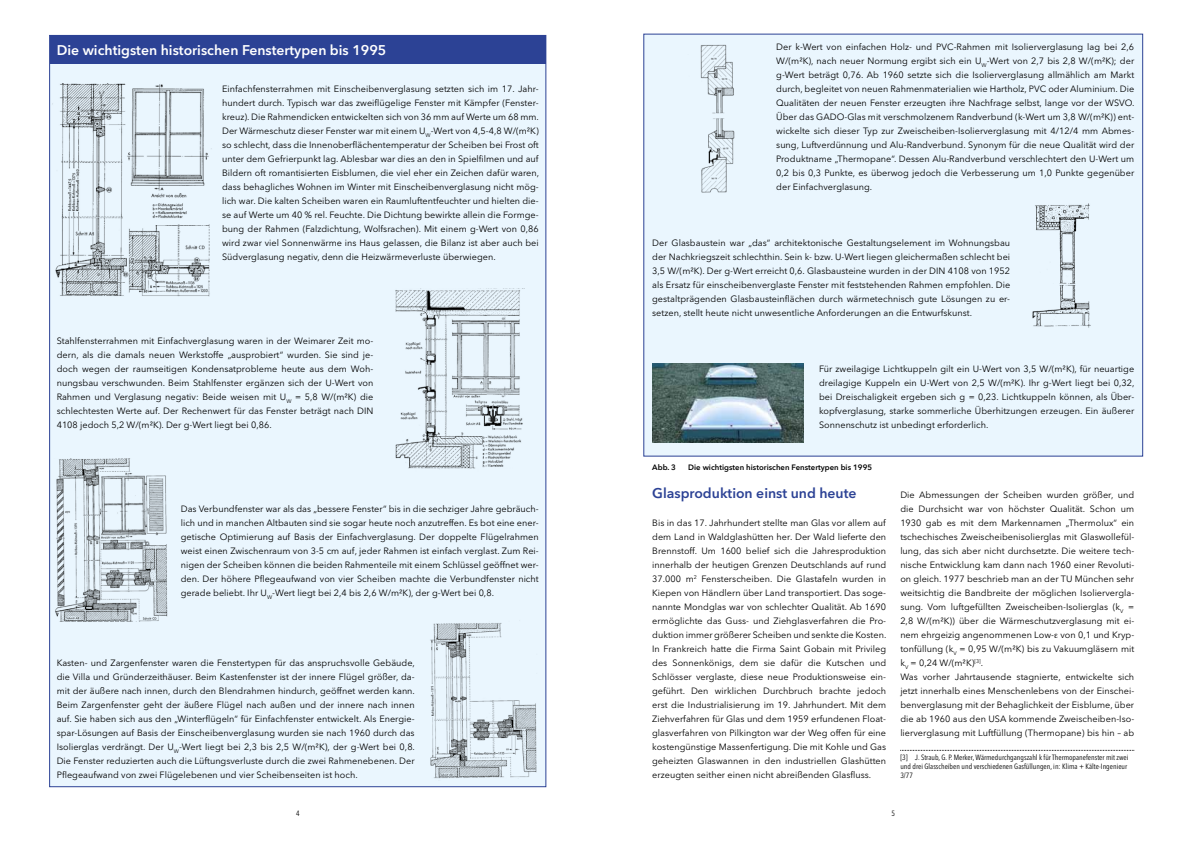
<style>
.page{position:relative;width:1191px;height:842px;background:#fff}
.page>*{position:absolute;margin:0;border:0;box-sizing:border-box;transform-origin:0 0}
.t1{font:600 14px "Avenir Next LT Pro";color:#fff}
.t2{font:600 14px "Avenir Next LT Pro";color:#2c4295}
.t3{font:9.1px/14px "Avenir Next LT Pro";letter-spacing:.005em;color:#000;text-align:justify}
.t4{font:600 7.8px "Avenir Next LT Pro";letter-spacing:.005em;color:#000}
.t5{font:condensed 7.6px/9.3px "Avenir Next LT Pro";letter-spacing:.005em;color:#000}
</style>
<div class="page">
<div style="left:50px;top:35px;width:496px;height:752px;background:#eaf6fe"></div>
<div style="left:50px;top:35px;width:495px;height:28px;background:#2c4295"></div>
<svg style="left:900px;top:750px;width:234px;height:1px"></svg>
<img style="left:52px;top:84px;width:160px;height:212px">
<img style="left:395px;top:288px;width:129px;height:181px">
<img style="left:55px;top:458px;width:113px;height:164px">
<img style="left:430px;top:623px;width:107px;height:156px">
<div style="left:643px;top:34px;width:499px;height:422px;background:#eaf6fe"></div>
<img style="left:700px;top:44px;width:35px;height:149px">
<img style="left:1032px;top:204px;width:59px;height:124px">
<img style="left:652px;top:363px;width:151px;height:79px">
<h1 class="t1" style="left:57px;top:42px;width:331px">Die wichtigsten historischen Fenstertypen bis 1995</h1>
<p class="t3" style="left:776px;top:40px;width:360px">Der k-Wert von einfachen Holz- und PVC-Rahmen mit Isolierverglasung lag bei 2,6<br>W/(m²K), nach neuer Normung ergibt sich ein U<sub>W</sub>-Wert von 2,7 bis 2,8 W/(m²K); der g-Wert beträgt 0,76. Ab 1960 setzte sich die Isolierverglasung allmählich am Markt durch, begleitet von neuen Rahmenmaterialien wie Hartholz, PVC oder Aluminium. Die Qualitäten der neuen Fenster erzeugten ihre Nachfrage selbst, lange vor der WSVO.<br>Über das GADO-Glas mit verschmolzenem Randverbund (k-Wert um 3,8 W/(m²K)) ent&shy;wickelte sich dieser Typ zur Zweischeiben-Isolierverglasung mit 4/12/4 mm Abmes&shy;sung, Luftverdünnung und Alu-Randverbund. Synonym für die neue Qualität wird der Produktname „Thermopane“. Dessen Alu-Randverbund verschlechtert den U-Wert um 0,2 bis 0,3 Punkte, es überwog jedoch die Verbesserung um 1,0 Punkte gegenüber der Einfachverglasung.</p>
<p class="t3" style="left:222px;top:82px;width:318px">Einfachfensterrahmen mit Einscheibenverglasung setzten sich im 17. Jahr&shy;hundert durch. Typisch war das zweiflügelige Fenster mit Kämpfer (Fenster&shy;kreuz). Die Rahmendicken entwickelten sich von 36 mm auf Werte um 68 mm.<br>Der Wärmeschutz dieser Fenster war mit einem U<sub>W</sub>-Wert von 4,5-4,8 W/(m²K) so schlecht, dass die Innenoberflächentemperatur der Scheiben bei Frost oft unter dem Gefrierpunkt lag. Ablesbar war dies an den in Spielfilmen und auf Bildern oft romantisierten Eisblumen, die viel eher ein Zeichen dafür waren, dass behagliches Wohnen im Winter mit Einscheibenverglasung nicht mög&shy;lich war. Die kalten Scheiben waren ein Raumluftentfeuchter und hielten die&shy;se auf Werte um 40 % rel. Feuchte. Die Dichtung bewirkte allein die Formge&shy;bung der Rahmen (Falzdichtung, Wolfsrachen). Mit einem g-Wert von 0,86 wird zwar viel Sonnenwärme ins Haus gelassen, die Bilanz ist aber auch bei Südverglasung negativ, denn die Heizwärmeverluste überwiegen.</p>
<p class="t3" style="left:652px;top:236px;width:359px">Der Glasbaustein war „das“ architektonische Gestaltungselement im Wohnungsbau der Nachkriegszeit schlechthin. Sein k- bzw. U-Wert liegen gleichermaßen schlecht bei 3,5 W/(m²K). Der g-Wert erreicht 0,6. Glasbausteine wurden in der DIN 4108 von 1952 als Ersatz für einscheibenverglaste Fenster mit feststehenden Rahmen empfohlen. Die gestaltprägenden Glasbausteinflächen durch wärmetechnisch gute Lösungen zu er&shy;setzen, stellt heute nicht unwesentliche Anforderungen an die Entwurfskunst.</p>
<p class="t3" style="left:57px;top:334px;width:318px">Stahlfensterrahmen mit Einfachverglasung waren in der Weimarer Zeit mo&shy;dern, als die damals neuen Werkstoffe „ausprobiert“ wurden. Sie sind je&shy;doch wegen der raumseitigen Kondensatprobleme heute aus dem Woh&shy;nungsbau verschwunden. Beim Stahlfenster ergänzen sich der U-Wert von Rahmen und Verglasung negativ: Beide weisen mit U<sub>W</sub> = 5,8 W/(m²K) die schlechtesten Werte auf. Der Rechenwert für das Fenster beträgt nach DIN 4108 jedoch 5,2 W/(m²K). Der g-Wert liegt bei 0,86.</p>
<p class="t3" style="left:181px;top:502px;width:359px">Das Verbundfenster war als das „bessere Fenster“ bis in die sechziger Jahre gebräuch&shy;lich und in manchen Altbauten sind sie sogar heute noch anzutreffen. Es bot eine ener&shy;getische Optimierung auf Basis der Einfachverglasung. Der doppelte Flügelrahmen weist einen Zwischenraum von 3-5 cm auf, jeder Rahmen ist einfach verglast. Zum Rei&shy;nigen der Scheiben können die beiden Rahmenteile mit einem Schlüssel geöffnet wer&shy;den. Der höhere Pflegeaufwand von vier Scheiben machte die Verbundfenster nicht gerade beliebt. Ihr U<sub>W</sub>-Wert liegt bei 2,4 bis 2,6 W/m²K), der g-Wert bei 0,8.</p>
<p class="t3" style="left:57px;top:656px;width:360px">Kasten- und Zargenfenster waren die Fenstertypen für das anspruchsvolle Gebäude, die Villa und Gründerzeithäuser. Beim Kastenfenster ist der innere Flügel größer, da&shy;mit der äußere nach innen, durch den Blendrahmen hindurch, geöffnet werden kann.<br>Beim Zargenfenster geht der äußere Flügel nach außen und der innere nach innen auf. Sie haben sich aus den „Winterflügeln“ für Einfachfenster entwickelt. Als Energie&shy;spar-Lösungen auf Basis der Einscheibenverglasung wurden sie nach 1960 durch das Isolierglas verdrängt. Der U<sub>W</sub>-Wert liegt bei 2,3 bis 2,5 W/(m²K), der g-Wert bei 0,8.<br>Die Fenster reduzierten auch die Lüftungsverluste durch die zwei Rahmenebenen. Der Pflegeaufwand von zwei Flügelebenen und vier Scheibenseiten ist hoch.</p>
<p class="t3" style="left:819px;top:362px;width:317px">Für zweilagige Lichtkuppeln gilt ein U-Wert von 3,5 W/(m²K), für neuartige dreilagige Kuppeln ein U-Wert von 2,5 W/(m²K). Ihr g-Wert liegt bei 0,32, bei Dreischaligkeit ergeben sich g = 0,23. Lichtkuppeln können, als Über&shy;kopfverglasung, starke sommerliche Überhitzungen erzeugen. Ein äußerer Sonnenschutz ist unbedingt erforderlich.</p>
<p class="t4" style="left:652px;top:463px;width:25px">Abb. 3</p>
<p class="t4" style="left:688px;top:463px;width:185px">Die wichtigsten historischen Fenstertypen bis 1995</p>
<h1 class="t2" style="left:652px;top:485px;width:206px">Glasproduktion einst und heute</h1>
<p class="t3" style="left:652px;top:516px;width:236px">Bis in das 17. Jahrhundert stellte man Glas vor allem auf dem Land in Waldglashütten her. Der Wald lieferte den Brennstoff. Um 1600 belief sich die Jahresproduktion innerhalb der heutigen Grenzen Deutschlands auf rund 37.000 m<sup>2</sup> Fensterscheiben. Die Glastafeln wurden in Kiepen von Händlern über Land transportiert. Das soge&shy;nannte Mondglas war von schlechter Qualität. Ab 1690 ermöglichte das Guss- und Ziehglasverfahren die Pro&shy;duktion immer größerer Scheiben und senkte die Kosten.<br>In Frankreich hatte die Firma Saint Gobain mit Privileg des Sonnenkönigs, dem sie dafür die Kutschen und Schlösser verglaste, diese neue Produktionsweise ein&shy;geführt. Den wirklichen Durchbruch brachte jedoch erst die Industrialisierung im 19. Jahrhundert. Mit dem Ziehverfahren für Glas und dem 1959 erfundenen Float&shy;glasverfahren von Pilkington war der Weg offen für eine kostengünstige Massenfertigung. Die mit Kohle und Gas geheizten Glaswannen in den industriellen Glashütten erzeugten seither einen nicht abreißenden Glasfluss.</p>
<p class="t3" style="left:900px;top:488px;width:235px;text-align:left">Die Abmessungen der Scheiben wurden größer, und die Durchsicht war von höchster Qualität. Schon um 1930 gab es mit dem Markennamen „Thermolux“ ein tschechisches Zweischeibenisolierglas mit Glaswollefül&shy;lung, das sich aber nicht durchsetzte. Die weitere tech&shy;nische Entwicklung kam dann nach 1960 einer Revoluti&shy;on gleich. 1977 beschrieb man an der TU München sehr weitsichtig die Bandbreite der möglichen Isoliervergla&shy;sung. Vom luftgefüllten Zweischeiben-Isolierglas (k<sub>V</sub> = 2,8 W/(m²K)) über die Wärmeschutzverglasung mit ei&shy;nem ehrgeizig angenommenen Low- von 0,1 und Kryp&shy;tonfüllung (k<sub>V</sub> = 0,95 W/(m²K) bis zu Vakuumgläsern mit k<sub>V</sub> = 0,24 W/(m²K)<sup>[3]</sup>.<br>Was vorher Jahrtausende stagnierte, entwickelte sich jetzt innerhalb eines Menschenlebens von der Einschei&shy;benverglasung mit der Behaglichkeit der Eisblume, über die ab 1960 aus den USA kommende Zweischeiben-Iso&shy;lierverglasung mit Luftfüllung (Thermopane) bis hin – ab</p>
<p class="t5" style="left:900px;top:752px;width:230px">[3] J. Straub, G. P. Merker, Wärmedurchgangszahl k für Thermopanefenster mit zwei und drei Glasscheiben und verschiedenen Gasfüllungen, in: Klima + Kälte-Ingenieur<br>3/77</p>
<p class="t5" style="left:296px;top:809px;width:5px">4</p>
<p class="t5" style="left:891px;top:809px;width:5px">5</p>
</div>
